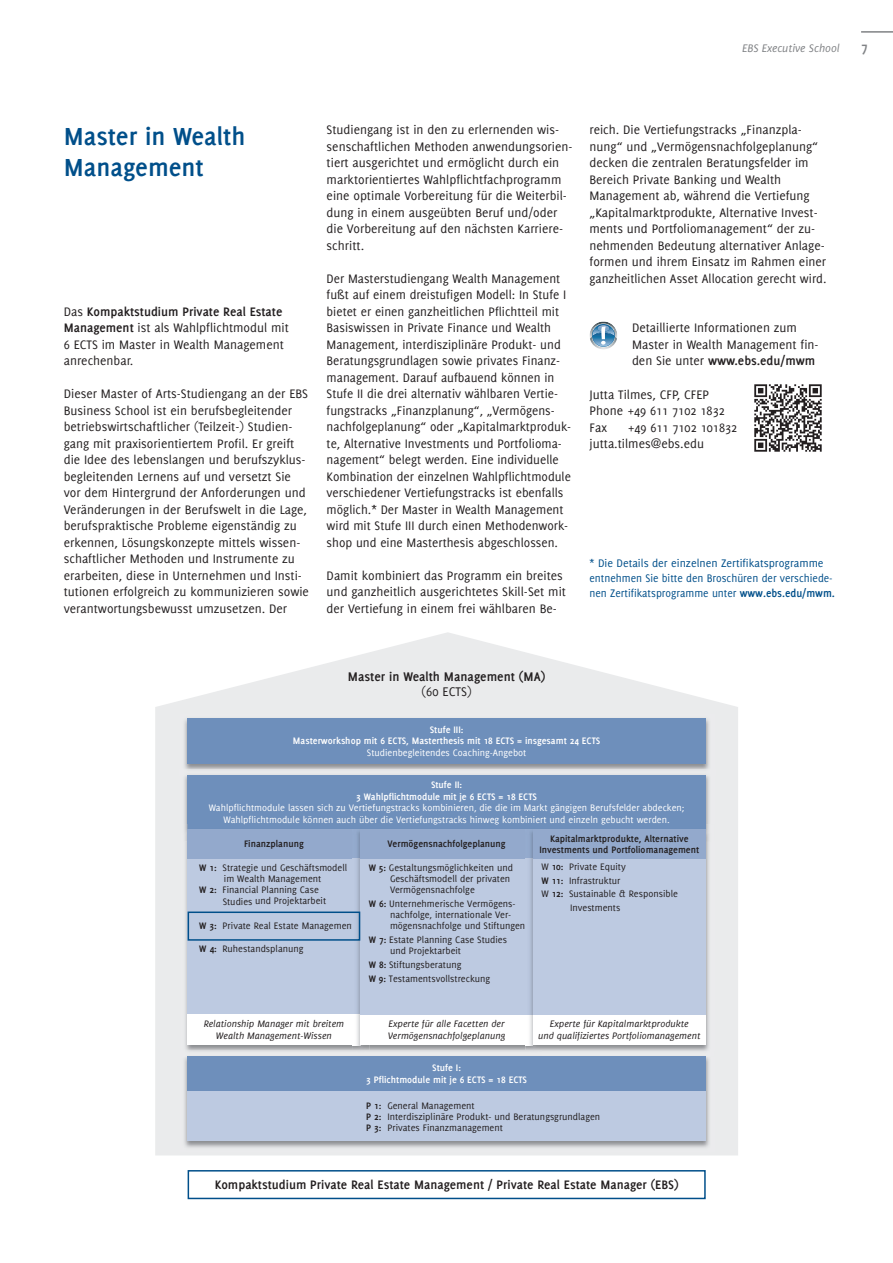
<style>
.page{position:relative;width:893px;height:1263px;background:#fff}
.page>*{position:absolute;margin:0;border:0;box-sizing:border-box;transform-origin:0 0}
.t1{font:700 27px/31.5px "Delicious";color:#004f8a}
.t2{font:700 15px "Delicious";color:#808285}
.t3{font:700 13.65px "Delicious";color:#231f20}
.t4{font:13.65px "Delicious";color:#231f20}
.t5{font:13.5px/16.5px "Delicious";color:#231f20}
.t6{font:700 13.5px "Delicious";color:#231f20}
.t7{font:12px/14.9px "Delicious";color:#004f8a}
.t8{font:italic 12px "Delicious";color:#808285}
.t9{font:10.35px/11.1px "Delicious";color:#231f20}
.t10{font:10.35px/11.4px "Delicious";color:#fff;text-align:center}
.t11{font:italic 10.35px/11.4px "Delicious";color:#231f20;text-align:center}
.t12{font:700 10.35px/11.4px "Delicious";color:#fff;text-align:center}
.t13{font:700 10.35px/11.4px "Delicious";color:#231f20;text-align:center}
.s1{font-weight:700}
</style>
<div class="page">
<hr style="left:861px;top:31px;width:32px;height:2px;background:#808285">
<svg style="left:589px;top:322px;width:28px;height:27px"></svg>
<img style="left:754px;top:384px;width:68px;height:68px">
<svg style="left:155px;top:632px;width:583px;height:523px;fill:#eaebec"></svg>
<img style="left:180px;top:713px;width:535px;height:56px">
<div style="left:188px;top:719px;width:518px;height:45px;background:#6e8fbb"></div>
<img style="left:180px;top:775px;width:535px;height:49px">
<div style="left:180px;top:769px;width:535px;height:6px;background:#e6e7e9"></div>
<div style="left:188px;top:775px;width:518px;height:55px;background:#6e8fbb"></div>
<img style="left:180px;top:824px;width:173px;height:226px">
<img style="left:188px;top:824px;width:165px;height:6px">
<div style="left:188px;top:830px;width:172px;height:29px;background:#93a9cc"></div>
<div style="left:188px;top:859px;width:172px;height:155px;background:#bdcae1"></div>
<div style="left:188px;top:1014px;width:172px;height:31px;background:#fff"></div>
<img style="left:369px;top:1045px;width:157px;height:5px">
<img style="left:369px;top:824px;width:157px;height:6px">
<img style="left:353px;top:829px;width:16px;height:221px">
<img style="left:353px;top:830px;width:7px;height:215px">
<div style="left:360px;top:1014px;width:173px;height:31px;background:#fff"></div>
<img style="left:180px;top:1056px;width:535px;height:96px">
<img style="left:180px;top:1050px;width:346px;height:6px">
<div style="left:188px;top:1056px;width:518px;height:36px;background:#6e8fbb"></div>
<div style="left:188px;top:1092px;width:518px;height:49px;background:#bdcae1"></div>
<div style="left:360px;top:830px;width:173px;height:29px;background:#93a9cc"></div>
<div style="left:360px;top:859px;width:173px;height:155px;background:#bdcae1"></div>
<img style="left:526px;top:824px;width:189px;height:232px">
<img style="left:542px;top:824px;width:164px;height:6px">
<img style="left:526px;top:830px;width:7px;height:215px">
<div style="left:533px;top:830px;width:173px;height:29px;background:#93a9cc"></div>
<div style="left:533px;top:1014px;width:173px;height:31px;background:#fff"></div>
<div style="left:533px;top:859px;width:173px;height:155px;background:#bdcae1"></div>
<div style="left:188px;top:911px;width:172px;height:30px;border:2px solid #004f8a"></div>
<div style="left:188px;top:1170px;width:518px;height:29px;border:2px solid #004f8a"></div>
<p class="t8" style="left:742px;top:41px;width:99px">EBS Executive School</p>
<p class="t2" style="left:861px;top:42px;width:8px">7</p>
<h1 class="t1" style="left:64px;top:122px;width:183px">Master in Wealth<br>Management</h1>
<p class="t5" style="left:64px;top:304px;width:227px">Das <span class="s1">Kompaktstudium Private Real Estate Management</span> ist als Wahlpflichtmodul mit 6 ECTS im Master in Wealth Management anrechenbar.</p>
<p class="t5" style="left:64px;top:387px;width:247px">Dieser Master of Arts-Studiengang an der EBS Business School ist ein berufsbeglei tender betriebswirtschaftlicher (Teilzeit-) Studien&shy;gang mit praxisorientiertem Profil. Er greift die Idee des lebenslangen und berufszyklus&shy;begleitenden Lernens auf und versetzt Sie vor dem Hintergrund der Anforderungen und Veränderungen in der Berufswelt in die Lage, berufspraktische Probleme eigenständig zu erkennen, Lösungskonzepte mittels wissen&shy;schaftlicher Methoden und Instrumente zu erarbeiten, diese in Unternehmen und Insti&shy;tutionen erfolgreich zu kommunizieren sowie verantwortungsbewusst umzusetzen. Der</p>
<p class="t5" style="left:327px;top:123px;width:247px">Studiengang ist in den zu erlernenden wis&shy;senschaftlichen Methoden anwendungsorien&shy;tiert ausgerichtet und ermöglicht durch ein marktorientiertes Wahlpflichtfachprogramm eine optimale Vorbereitung für die Weiterbil&shy;dung in einem ausgeübten Beruf und/oder die Vorbereitung auf den nächs ten Karriere&shy;schritt.</p>
<p class="t5" style="left:327px;top:271px;width:246px">Der Masterstudiengang Wealth Management fußt auf einem drei stufigen Modell: In Stufe I bietet er einen ganzheitlichen Pflichtteil mit Basiswissen in Private Finance und Wealth Management, interdisziplinäre Pro dukt- und Beratungsgrundlagen sowie privates Finanz&shy;management. Darauf aufbauend können in Stufe II die drei alternativ wählbaren Vertie&shy;fungstracks „Finanzplanung“, „Vermögens&shy;nachfolgeplanung“ oder „Kapitalmarktproduk&shy;te, Alternative Investments und Portfolioma&shy;nagement“ belegt werden. Eine individu elle Kombination der einzelnen Wahlpflichtmodule verschiedener Ver tie fungs tracks ist ebenfalls möglich.* Der Master in Wealth Management wird mit Stufe III durch einen Methoden work - shop und eine Masterthesis abgeschlossen.</p>
<p class="t5" style="left:327px;top:568px;width:241px">Damit kombiniert das Programm ein breites und ganzheitlich aus gerichtetes Skill-Set mit der Vertiefung in einem frei wählbaren Be -</p>
<p class="t5" style="left:589px;top:123px;width:238px">reich. Die Vertiefungstracks „Finanzpla&shy;nung“ und „Vermögens nachfolge planung“ decken die zentralen Beratungsfelder im Bereich Private Banking und Wealth Management ab, während die Vertie fung „Kapitalmarktprodukte, Alternative Invest&shy;ments und Portfoliomanagement“ der zu - nehmenden Bedeutung alternativer Anlage&shy;formen und ihrem Einsatz im Rahmen einer ganz heit lichen Asset Allocation gerecht wird.</p>
<p class="t5" style="left:632px;top:321px;width:188px">Detaillierte Informationen zum<br>Master in Wealth Management fin&shy;den Sie unter <span class="s1">www.ebs.edu/mwm</span></p>
<p class="t5" style="left:589px;top:387px;width:137px">Jutta Tilmes, CFP, CFEP<br>Phone +49 611 7102 1832<br>Fax</p>
<p class="t5" style="left:589px;top:420px;width:149px;text-indent:39px">+49 611 7102 101832 jutta.tilmes@ebs.edu</p>
<p class="t7" style="left:589px;top:557px;width:247px">* Die Details der einzelnen Zertifikatspro gramme entnehmen Sie bitte den Bro schüren der verschiede&shy;nen Zertifikats programme unter <span class="s1">www.ebs.edu/mwm.</span></p>
<p class="t3" style="left:348px;top:671px;width:199px">Master in Wealth Management (MA)</p>
<p class="t4" style="left:422px;top:687px;width:52px">(60 ECTS)</p>
<p class="t12" style="left:293px;top:724px;width:309px">Stufe III:<br>Masterworkshop mit 6 ECTS, Masterthesis mit 18 ECTS = insgesamt 24 ECTS</p>
<p class="t10" style="left:367px;top:747px;width:161px">Studienbegleitendes Coaching-Angebot</p>
<p class="t12" style="left:356px;top:780px;width:182px">Stufe II:<br>3 Wahlpflichtmodule mit je 6 ECTS = 18 ECTS</p>
<p class="t10" style="left:209px;top:803px;width:477px">Wahlpflichtmodule lassen sich zu Vertiefungstracks kombinieren, die die im Markt gängigen Berufsfelder abdecken;<br>Wahlpflichtmodule können auch über die Vertiefungstracks hinweg kombiniert und einzeln gebucht werden.</p>
<p class="t13" style="left:244px;top:839px;width:61px">Finanzplanung</p>
<p class="t9" style="left:199px;top:862px;width:149px"><span class="s1">W 1:</span> Strategie und Geschäftsmodell</p>
<p class="t9" style="left:224px;top:874px;width:99px">im Wealth Management</p>
<p class="t9" style="left:199px;top:885px;width:121px"><span class="s1">W 2:</span> Financial Planning Case</p>
<p class="t9" style="left:223px;top:896px;width:105px">Studies und Projektarbeit</p>
<p class="t9" style="left:199px;top:921px;width:157px"><span class="s1">W 3:</span> Private Real Estate Management</p>
<p class="t9" style="left:199px;top:944px;width:106px"><span class="s1">W 4:</span> Ruhestandsplanung</p>
<p class="t13" style="left:539px;top:833px;width:161px">Kapitalmarktprodukte, Alternative<br>Investments und Portfoliomanagement</p>
<p class="t13" style="left:388px;top:839px;width:120px">Vermögensnachfolgeplanung</p>
<p class="t9" style="left:390px;top:862px;width:125px;text-indent:-21px"><span class="s1">W 5:</span> Gestaltungsmöglich keiten und<br>Geschäftsmodell der privaten<br>Vermögensnachfolge</p>
<p class="t9" style="left:390px;top:899px;width:137px;text-indent:-21px"><span class="s1">W 6:</span> Unternehmerische Vermögens&shy;nachfolge, internationale Ver - mögensnachfolge und Stiftungen</p>
<p class="t9" style="left:390px;top:935px;width:119px;text-indent:-21px"><span class="s1">W 7:</span> Estate Planning Case Studies und Projekt arbeit</p>
<p class="t9" style="left:369px;top:959px;width:123px;line-height:13.5px"><span class="s1">W 8:</span> Stiftungsberatung<br><span class="s1">W 9:</span> Testamentsvollstreckung</p>
<p class="t9" style="left:541px;top:861px;width:86px">W <span class="s1">10:</span> Private Equity</p>
<p class="t9" style="left:541px;top:875px;width:81px"><span class="s1">W 11:</span> Infrastruktur</p>
<p class="t9" style="left:541px;top:888px;width:138px">W <span class="s1">12:</span> Sustainable &amp; Responsible</p>
<p class="t9" style="left:570px;top:902px;width:52px">Investments</p>
<p class="t11" style="left:204px;top:1018px;width:142px">Relationship Manager mit breitem<br>Wealth Management-Wissen</p>
<p class="t11" style="left:388px;top:1018px;width:119px;text-align:left">Experte für alle Facetten der<br>Vermögensnachfolgeplanung</p>
<p class="t12" style="left:366px;top:1062px;width:162px;line-height:12.6px">Stufe I:<br>3 Pflichtmodule mit je 6 ECTS = 18 ECTS</p>
<p class="t9" style="left:366px;top:1099px;width:236px"><span class="s1">P 1:</span> General Management<br><span class="s1">P 2:</span> Interdisziplinäre Produkt- und Beratungsgrundlagen<br><span class="s1">P 3:</span> Privates Finanzmanagement</p>
<p class="t11" style="left:538px;top:1018px;width:164px">Experte für Kapital markt produkte<br>und qualifi ziertes Portfoliomanagement</p>
<p class="t6" style="left:215px;top:1179px;width:465px">Kompaktstudium Private Real Estate Management / Private Real Estate Manager (EBS)</p>
</div>
